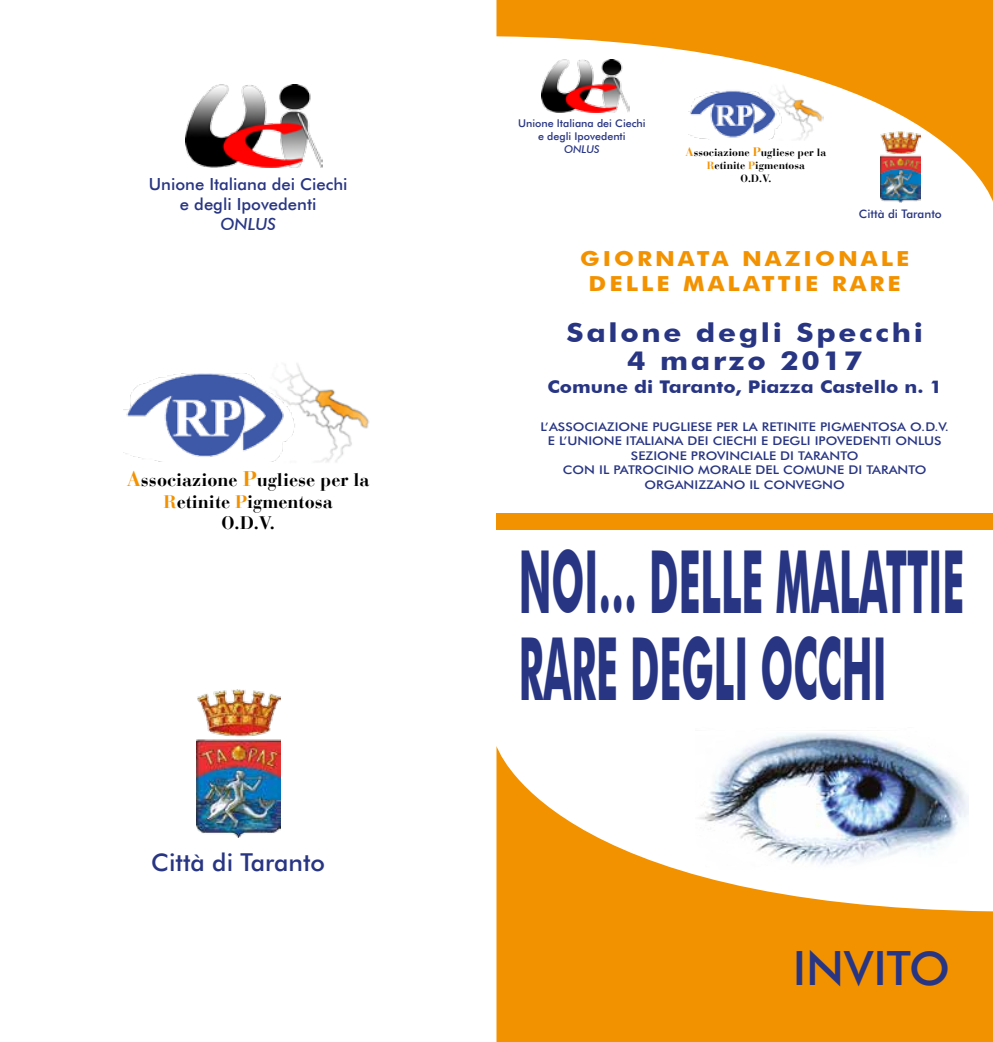
<style>
.page{position:relative;width:993px;height:1042px;background:#fff}
.page>*{position:absolute;margin:0;border:0;box-sizing:border-box;transform-origin:0 0}
.t1{font:700 86.98px/87.5px "Futura BT";color:#283583;scale:.44 1}
.t2{font:47.25px "Futura Md BT Medium";color:#283583}
.t3{font:700 26.25px/28px "Futura BT";letter-spacing:.09em;color:#283583;text-align:center;scale:1.12 1}
.t4{font:24.68px "Futura Md BT Medium";color:#283583}
.t5{font:700 20.65px/24.8px "Futura BT";letter-spacing:.13em;color:#f39200;text-align:center;scale:1.12 1}
.t6{font:700 18.2px/21.7px "Bauer Bodoni LT";color:#000;text-align:center}
.t7{font:700 17.5px "Futura BT";color:#283583;scale:1.12 1}
.t8{font:16.62px/19.9px "Futura Md BT Medium";color:#283583;text-align:center}
.t9{font:italic 500 16.62px "Futura BT";color:#283583}
.t10{font:12.08px/14.3px "Futura Md BT Medium";color:#283583;text-align:center;scale:1.12 1}
.t11{font:11.72px "Futura Md BT Medium";color:#283583}
.t12{font:10.67px/12.8px "Futura Md BT Medium";color:#283583;text-align:center}
.t13{font:italic 500 10.67px "Futura BT";color:#283583}
.t14{font:700 10.5px/12.6px "Bauer Bodoni LT";color:#000;text-align:center}
.s1{font-size:21.18px;color:#f39200}
.s2{color:#f39200}
.s3{font-size:12.25px;color:#f39200}
</style>
<div class="page">
<div style="left:496px;top:513px;width:496px;height:16px;background:#f39200"></div>
<img style="left:753px;top:733px;width:148px;height:13px">
<svg style="left:496px;top:746px;width:496px;height:296px;fill:#f39200"></svg>
<svg style="left:496px;top:0;width:496px;height:202px"></svg>
<img style="left:124px;top:363px;width:246px;height:99px">
<img style="left:185px;top:84px;width:137px;height:83px">
<img style="left:196px;top:689px;width:84px;height:148px">
<h3 class="t8" style="left:149px;top:174px;width:200px">Unione Italiana dei Ciechi e degli Ipovedenti</h3>
<h3 class="t9" style="left:220px;top:214px;width:57px">ONLUS</h3>
<h3 class="t6" style="left:127px;top:469px;width:244px"><span class="s1">A</span>ssociazione <span class="s1">P</span>ugliese per la<br><span class="s2">R</span>etinite <span class="s2">P</span>igmentosa<br>O.D.V.</h3>
<h3 class="t4" style="left:151px;top:847px;width:175px">Città di Taranto</h3>
<p class="t12" style="left:518px;top:117px;width:129px">Unione Italiana dei Ciechi e degli Ipovedenti</p>
<p class="t13" style="left:564px;top:143px;width:37px">ONLUS</p>
<p class="t14" style="left:685px;top:146px;width:142px"><span class="s3">A</span>ssociazione <span class="s3">P</span>ugliese per la<br><span class="s2">R</span>etinite <span class="s2">P</span>igmentosa<br>O.D.V.</p>
<p class="t11" style="left:858px;top:207px;width:84px">Città di Taranto</p>
<h3 class="t5" style="left:580px;top:246px;width:295px">GIORNATA NAZIONALE<br>DELLE MALATTIE RARE</h3>
<h3 class="t3" style="left:566px;top:319px;width:319px">Salone degli Specchi<br>4 marzo 2017</h3>
<h3 class="t7" style="left:547px;top:376px;width:353px">Comune di Taranto, Piazza Castello n. 1</h3>
<p class="t10" style="left:540px;top:419px;width:366px">L’ASSOCIAZIONE PUGLIESE PER LA RETINITE PIGMENTOSA O.D.V.<br>E L’UNIONE ITALIANA DEI CIECHI E DEGLI IPOVEDENTI ONLUS SEZIONE PROVINCIALE DI TARANTO<br>CON IL PATROCINIO MORALE DEL COMUNE DI TARANTO ORGANIZZANO IL CONVEGNO</p>
<h1 class="t1" style="left:518px;top:537px;width:1013px">NOI… DELLE MALATTIE<br>RARE DEGLI OCCHI</h1>
<h2 class="t2" style="left:792px;top:939px;width:159px">INVITO</h2>
</div>
